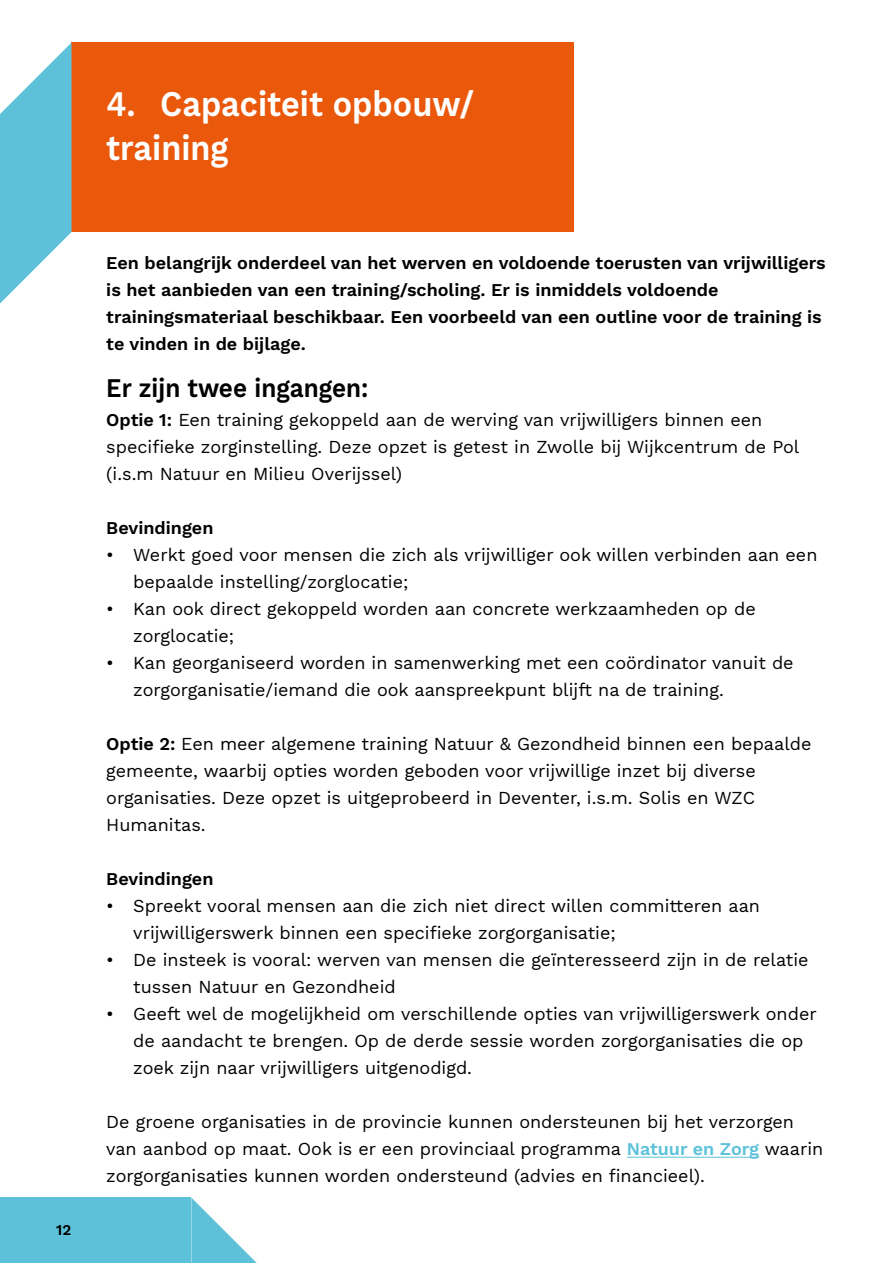
<style>
.page{position:relative;width:893px;height:1263px;background:#fff}
.page>*{position:absolute;margin:0;border:0;box-sizing:border-box;transform-origin:0 0}
.t1{font:600 36px/43.2px "Work Sans";color:#fff;scale:.9 1}
.t2{font:600 27px "Work Sans";color:#000;scale:.9 1}
.t3{font:18px/27px "Work Sans";color:#000}
.t4{font:600 18px/27px "Work Sans";color:#000}
.t5{font:600 15px "Work Sans";color:#000}
.s1{font-weight:600}
.s2{font-weight:600;color:#5dc2d9}
</style>
<div class="page">
<div style="left:0;top:1197px;width:191px;height:66px;background:#5dc2d9"></div>
<svg style="left:191px;top:1197px;width:66px;height:66px"></svg>
<div style="left:72px;top:43px;width:502px;height:189px;background:#ea580c"></div>
<svg style="left:0;top:43px;width:72px;height:261px"></svg>
<hr style="left:627px;top:1157px;width:132px;height:1px;background:#5dc2d9">
<p class="t5" style="left:56px;top:1218px;width:17px">12</p>
<h1 class="t1" style="left:106px;top:81px;width:410px">4. Capaciteit opbouw/ training</h1>
<p class="t4" style="left:106px;top:248px;width:721px">Een belangrijk onderdeel van het werven en voldoende toerusten van vrijwilligers is het aanbieden van een training/scholing. Er is inmiddels voldoende trainingsmateriaal beschikbaar. Een voorbeeld van een outline voor de training is te vinden in de bijlage.</p>
<h2 class="t2" style="left:106px;top:367px;width:293px">Er zijn twee ingangen:</h2>
<p class="t3" style="left:106px;top:406px;width:695px"><span class="s1">Optie 1:</span> Een training gekoppeld aan de werving van vrijwilligers binnen een specifieke zorginstelling. Deze opzet is getest in Zwolle bij Wijkcentrum de Pol (i.s.m Natuur en Milieu Overijssel)</p>
<p class="t4" style="left:106px;top:514px;width:109px">Bevindingen</p>
<p class="t3" style="left:133px;top:541px;width:686px;text-indent:-27px">• Werkt goed voor mensen die zich als vrijwilliger ook willen verbinden aan een bepaalde instelling/zorglocatie;</p>
<p class="t3" style="left:133px;top:595px;width:624px;text-indent:-27px">• Kan ook direct gekoppeld worden aan concrete werkzaamheden op de zorglocatie;</p>
<p class="t3" style="left:133px;top:649px;width:662px;text-indent:-27px">• Kan georganiseerd worden in samenwerking met een coördinator vanuit de zorgorganisatie/iemand die ook aanspreekpunt blijft na de training.</p>
<p class="t3" style="left:106px;top:730px;width:707px"><span class="s1">Optie 2:</span> Een meer algemene training Natuur &amp; Gezondheid binnen een bepaalde gemeente, waarbij opties worden geboden voor vrijwillige inzet bij diverse organisaties. Deze opzet is uitgeprobeerd in Deventer, i.s.m. Solis en WZC Humanitas.</p>
<p class="t4" style="left:106px;top:865px;width:109px">Bevindingen</p>
<p class="t3" style="left:133px;top:892px;width:628px;text-indent:-27px">• Spreekt vooral mensen aan die zich niet direct willen committeren aan vrijwilligerswerk binnen een specifieke zorgorganisatie;</p>
<p class="t3" style="left:133px;top:946px;width:677px;text-indent:-27px">• De insteek is vooral: werven van mensen die geïnteresseerd zijn in de relatie tussen Natuur en Gezondheid</p>
<p class="t3" style="left:133px;top:1000px;width:685px;text-indent:-27px">• Geeft wel de mogelijkheid om verschillende opties van vrijwilligerswerk onder de aandacht te brengen. Op de derde sessie worden zorgorganisaties die op zoek zijn naar vrijwilligers uitgenodigd.</p>
<p class="t3" style="left:106px;top:1108px;width:718px">De groene organisaties in de provincie kunnen ondersteunen bij het verzorgen van aanbod op maat. Ook is er een provinciaal programma <span class="s2">Natuur en Zorg</span> waarin zorgorganisaties kunnen worden ondersteund (advies en financieel).</p>
</div>
